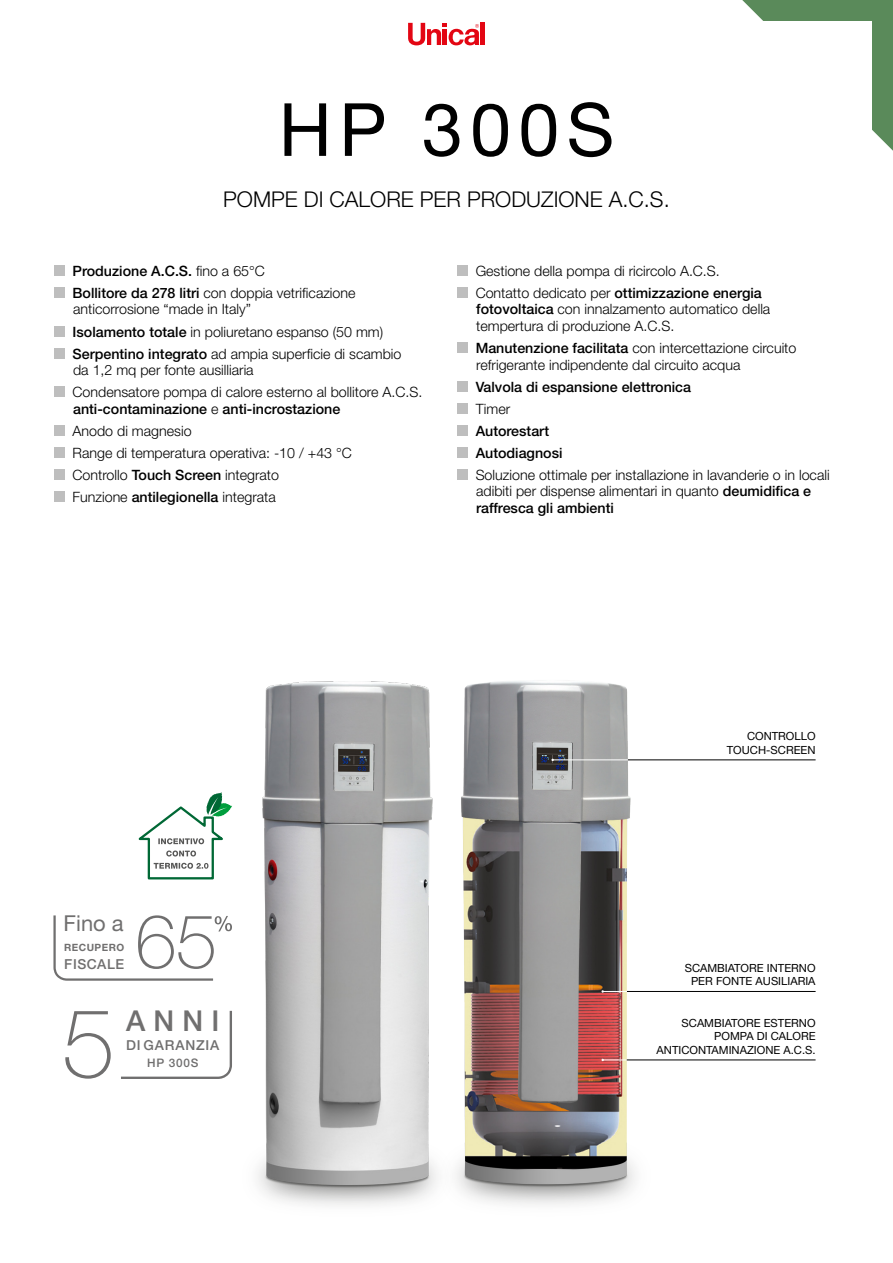
<style>
.page{position:relative;width:893px;height:1263px;background:#fff}
.page>*{position:absolute;margin:0;border:0;box-sizing:border-box;transform-origin:0 0}
.t1{font:73.5px "Helvetica Neue";letter-spacing:.1em;color:#000}
.t2{font:500 28.8px "Helvetica Neue";color:#706f6f}
.t3{font:21.9px "Helvetica Neue";color:#706f6f}
.t4{font:300 21.75px "Helvetica Neue";color:#000}
.t5{font:300 14.25px/16.5px "Helvetica Neue";color:#000}
.t6{font:500 14.25px "Helvetica Neue";color:#000}
.t7{font:500 13.8px "Helvetica Neue";letter-spacing:.06em;color:#706f6f}
.t8{font:500 13.8px "Helvetica Neue";letter-spacing:.04em;color:#706f6f}
.t9{font:500 11.85px "Helvetica Neue";letter-spacing:.06em;color:#706f6f}
.t10{font:11.25px "Helvetica Neue";color:#000}
.t11{font:700 10.05px "Helvetica Neue";letter-spacing:.045em;color:#706f6f}
.s1{font-weight:300}
.s2{font-weight:500}
</style>
<div class="page">
<img style="left:486px;top:681px;width:258px;height:524px">
<svg style="left:408px;top:23px;width:71px;height:23px"></svg>
<hr style="left:443px;top:29px;width:4px;height:16px;background:#e30613">
<hr style="left:481px;top:23px;width:4px;height:22px;background:#e30613">
<svg style="left:742px;top:0;width:151px;height:151px;background:#669266"></svg>
<div style="left:723px;top:21px;width:149px;height:147px;background:#fff"></div>
<svg style="left:53px;top:915px;width:147px;height:66px"></svg>
<svg style="left:121px;top:1076px;width:79px;height:3px"></svg>
<svg style="left:65px;top:1011px;width:46px;height:68px"></svg>
<div style="left:54px;top:265px;width:11px;height:11px;background:#bebebe"></div>
<div style="left:54px;top:287px;width:11px;height:11px;background:#bebebe"></div>
<div style="left:54px;top:326px;width:11px;height:10px;background:#bebebe"></div>
<div style="left:54px;top:348px;width:11px;height:11px;background:#bebebe"></div>
<div style="left:54px;top:386px;width:11px;height:11px;background:#bebebe"></div>
<div style="left:54px;top:425px;width:11px;height:11px;background:#bebebe"></div>
<div style="left:54px;top:447px;width:11px;height:11px;background:#bebebe"></div>
<div style="left:54px;top:469px;width:11px;height:11px;background:#bebebe"></div>
<div style="left:54px;top:491px;width:11px;height:11px;background:#bebebe"></div>
<div style="left:457px;top:265px;width:11px;height:11px;background:#bebebe"></div>
<div style="left:457px;top:287px;width:11px;height:11px;background:#bebebe"></div>
<div style="left:457px;top:342px;width:11px;height:11px;background:#bebebe"></div>
<div style="left:457px;top:381px;width:11px;height:11px;background:#bebebe"></div>
<div style="left:457px;top:403px;width:11px;height:11px;background:#bebebe"></div>
<div style="left:457px;top:425px;width:11px;height:11px;background:#bebebe"></div>
<div style="left:457px;top:447px;width:11px;height:11px;background:#bebebe"></div>
<div style="left:457px;top:469px;width:11px;height:11px;background:#bebebe"></div>
<hr style="left:628px;top:759px;width:188px;height:1px;background:#000">
<hr style="left:627px;top:1060px;width:189px;height:1px;background:#000">
<hr style="left:627px;top:991px;width:189px;height:1px;background:#000">
<hr style="left:553px;top:759px;width:75px;height:1px;background:#fff">
<svg style="left:601px;top:990px;width:26px;height:3px"></svg>
<svg style="left:138px;top:806px;width:62px;height:74px"></svg>
<img style="left:200px;top:681px;width:286px;height:525px">
<svg style="left:601px;top:1059px;width:26px;height:2px"></svg>
<p class="t1" style="left:279px;top:86px;width:337px">HP 300S</p>
<p class="t4" style="left:223px;top:186px;width:448px">POMPE DI CALORE PER PRODUZIONE A.C.S.</p>
<p class="t6" style="left:73px;top:262px;width:194px">Produzione A.C.S. <span class="s1">fino a 65°C</span></p>
<p class="t5" style="left:73px;top:284px;width:285px"><span class="s2">Bollitore da 278 litri</span> con doppia vetrificazione anticorrosione “made in Italy”</p>
<p class="t5" style="left:73px;top:323px;width:312px"><span class="s2">Isolamento totale</span> in poliuretano espanso (50 mm)</p>
<p class="t5" style="left:73px;top:345px;width:330px"><span class="s2">Serpentino integrato</span> ad ampia superficie di scambio</p>
<p class="t5" style="left:73px;top:361px;width:182px">da 1,2 mq per fonte ausilliaria</p>
<p class="t5" style="left:73px;top:383px;width:351px">Condensatore pompa di calore esterno al bollitore A.C.S.</p>
<p class="t6" style="left:73px;top:400px;width:269px">anti-contaminazione <span class="s1">e</span> anti-incrostazione</p>
<p class="t5" style="left:73px;top:422px;width:121px">Anodo di magnesio</p>
<p class="t5" style="left:73px;top:444px;width:281px">Range di temperatura operativa: -10 / +43 °C</p>
<p class="t5" style="left:73px;top:466px;width:208px">Controllo <span class="s2">Touch Screen</span> integrato</p>
<p class="t5" style="left:73px;top:488px;width:205px">Funzione <span class="s2">antilegionella</span> integrata</p>
<p class="t5" style="left:476px;top:262px;width:246px">Gestione della pompa di ricircolo A.C.S.</p>
<p class="t5" style="left:476px;top:284px;width:296px">Contatto dedicato per <span class="s2">ottimizzazione energia fotovoltaica</span> con innalzamento automatico della tempertura di produzione A.C.S.</p>
<p class="t5" style="left:476px;top:339px;width:322px"><span class="s2">Manutenzione facilitata</span> con intercettazione circuito refrigerante indipendente dal circuito acqua</p>
<p class="t6" style="left:476px;top:378px;width:217px">Valvola di espansione elettronica</p>
<p class="t5" style="left:476px;top:400px;width:36px">Timer</p>
<p class="t6" style="left:476px;top:422px;width:75px">Autorestart</p>
<p class="t6" style="left:476px;top:444px;width:88px">Autodiagnosi</p>
<p class="t5" style="left:476px;top:466px;width:355px">Soluzione ottimale per installazione in lavanderie o in locali adibiti per dispense alimentari in quanto <span class="s2">deumidifica e raffresca gli ambienti</span></p>
<p class="t3" style="left:64px;top:910px;width:62px">Fino a</p>
<p class="t11" style="left:64px;top:941px;width:61px">RECUPERO</p>
<p class="t8" style="left:64px;top:955px;width:61px">FISCALE</p>
<p class="t2" style="left:126px;top:1004px;width:95px">ANNI</p>
<p class="t7" style="left:126px;top:1037px;width:95px">DI GARANZIA</p>
<p class="t9" style="left:147px;top:1055px;width:53px">HP 300S</p>
<p class="t10" style="left:747px;top:729px;width:70px">CONTROLLO</p>
<p class="t10" style="left:727px;top:743px;width:90px">TOUCH-SCREEN</p>
<p class="t10" style="left:685px;top:961px;width:132px">SCAMBIATORE INTERNO</p>
<p class="t10" style="left:691px;top:974px;width:126px">PER FONTE AUSILIARIA</p>
<p class="t10" style="left:682px;top:1016px;width:135px">SCAMBIATORE ESTERNO</p>
<p class="t10" style="left:714px;top:1029px;width:103px">POMPA DI CALORE</p>
<p class="t10" style="left:657px;top:1043px;width:160px">ANTICONTAMINAZIONE A.C.S.</p>
</div>
